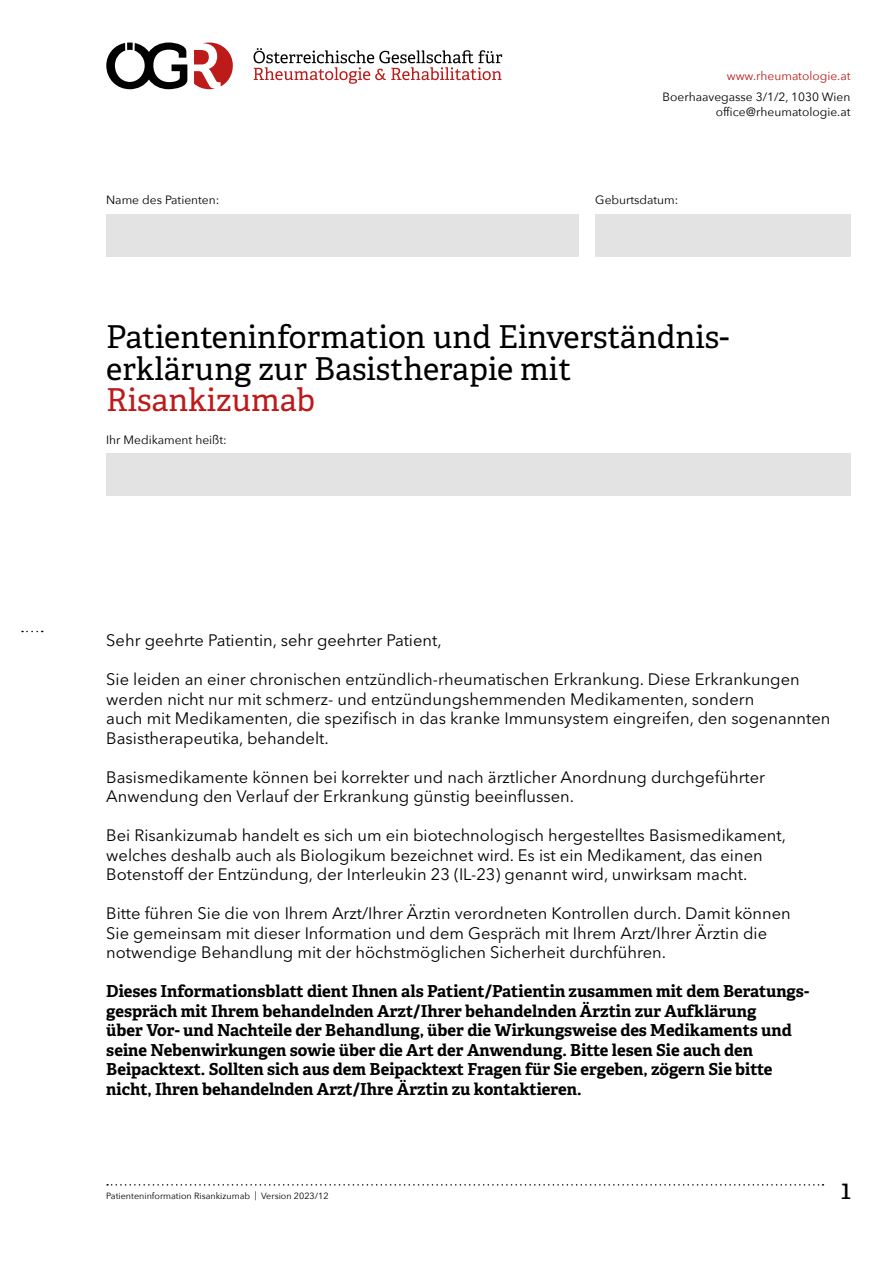
<style>
.page{position:relative;width:893px;height:1263px;background:#fff}
.page>*{position:absolute;margin:0;border:0;box-sizing:border-box;transform-origin:0 0}
.t1{font:31.5px/31.5px "Adelle";color:#000}
.t2{font:31.5px "Adelle";color:#bd1a1a}
.t3{font:27px "Adelle";color:#000}
.t4{font:16.5px/19.5px "Avenir Next LT Pro";color:#000}
.t5{font:700 16.5px/19.5px "Adelle";color:#000}
.t6{font:12px/14.4px "Avenir Next";color:#000;text-align:right}
.t7{font:12px "Avenir Next";color:#bd1a1a}
.t8{font:9px "Avenir Next";color:#000}
</style>
<div class="page">
<div style="left:595px;top:214px;width:255px;height:42px;background:#e3e3e3"></div>
<svg style="left:107px;top:1184px;width:716px;height:1px"></svg>
<div style="left:106px;top:453px;width:744px;height:43px;background:#e3e3e3"></div>
<div style="left:106px;top:214px;width:472px;height:42px;background:#e3e3e3"></div>
<svg style="left:194px;top:43px;width:39px;height:46px"></svg>
<svg style="left:106px;top:43px;width:81px;height:46px"></svg>
<svg style="left:254px;top:48px;width:248px;height:36px"></svg>
<p class="t7" style="left:727px;top:66px;width:125px">www.rheumatologie.at</p>
<p class="t6" style="left:106px;top:192px;width:115px">Name des Patienten:</p>
<p class="t6" style="left:662px;top:89px;width:189px">Boerhaavegasse 3/1/2, 1030 Wien office@rheumatologie.at</p>
<p class="t6" style="left:595px;top:192px;width:85px">Geburtsdatum:</p>
<h1 class="t1" style="left:106px;top:322px;width:625px">Patienteninformation und Einverständnis&shy;erklärung zur Basistherapie mit</h1>
<h1 class="t2" style="left:106px;top:380px;width:211px">Risankizumab</h1>
<p class="t6" style="left:106px;top:432px;width:122px">Ihr Medikament heißt:</p>
<p class="t4" style="left:106px;top:631px;width:337px">Sehr geehrte Patientin, sehr geehrter Patient,</p>
<p class="t4" style="left:106px;top:670px;width:726px">Sie leiden an einer chronischen entzündlich-rheumatischen Erkrankung. Diese Erkrankungen werden nicht nur mit schmerz- und entzündungshemmenden Medikamenten, sondern<br>auch mit Medikamenten, die spezifisch in das kranke Immunsystem eingreifen, den sogenannten Basistherapeutika, behandelt.</p>
<p class="t4" style="left:106px;top:767px;width:660px">Basismedikamente können bei korrekter und nach ärztlicher Anordnung durchgeführter<br>Anwendung den Verlauf der Erkrankung günstig beeinflussen.</p>
<p class="t4" style="left:106px;top:826px;width:681px">Bei Risankizumab handelt es sich um ein biotechnologisch hergestelltes Basismedikament, welches deshalb auch als Biologikum bezeichnet wird. Es ist ein Medikament, das einen<br>Botenstoff der Entzündung, der Interleukin 23 (IL-23) genannt wird, unwirksam macht.</p>
<p class="t4" style="left:106px;top:904px;width:686px">Bitte führen Sie die von Ihrem Arzt/Ihrer Ärztin verordneten Kontrollen durch. Damit können<br>Sie gemeinsam mit dieser Information und dem Gespräch mit Ihrem Arzt/Ihrer Ärztin die notwendige Behandlung mit der höchstmöglichen Sicherheit durchführen.</p>
<p class="t5" style="left:106px;top:982px;width:704px">Dieses Informationsblatt dient Ihnen als Patient/Patientin zusammen mit dem Beratungs&shy;gespräch mit Ihrem behandelnden Arzt/Ihrer behandelnden Ärztin zur Aufklärung<br>über Vor- und Nachteile der Behandlung, über die Wirkungsweise des Medikaments und seine Nebenwirkungen sowie über die Art der Anwendung. Bitte lesen Sie auch den Beipacktext. Sollten sich aus dem Beipacktext Fragen für Sie ergeben, zögern Sie bitte nicht, Ihren behandelnden Arzt/Ihre Ärztin zu kontaktieren.</p>
<p class="t8" style="left:106px;top:1188px;width:224px">Patienteninformation Risankizumab | Version 2023/12</p>
<h2 class="t3" style="left:841px;top:1173px;width:11px">1</h2>
</div>
